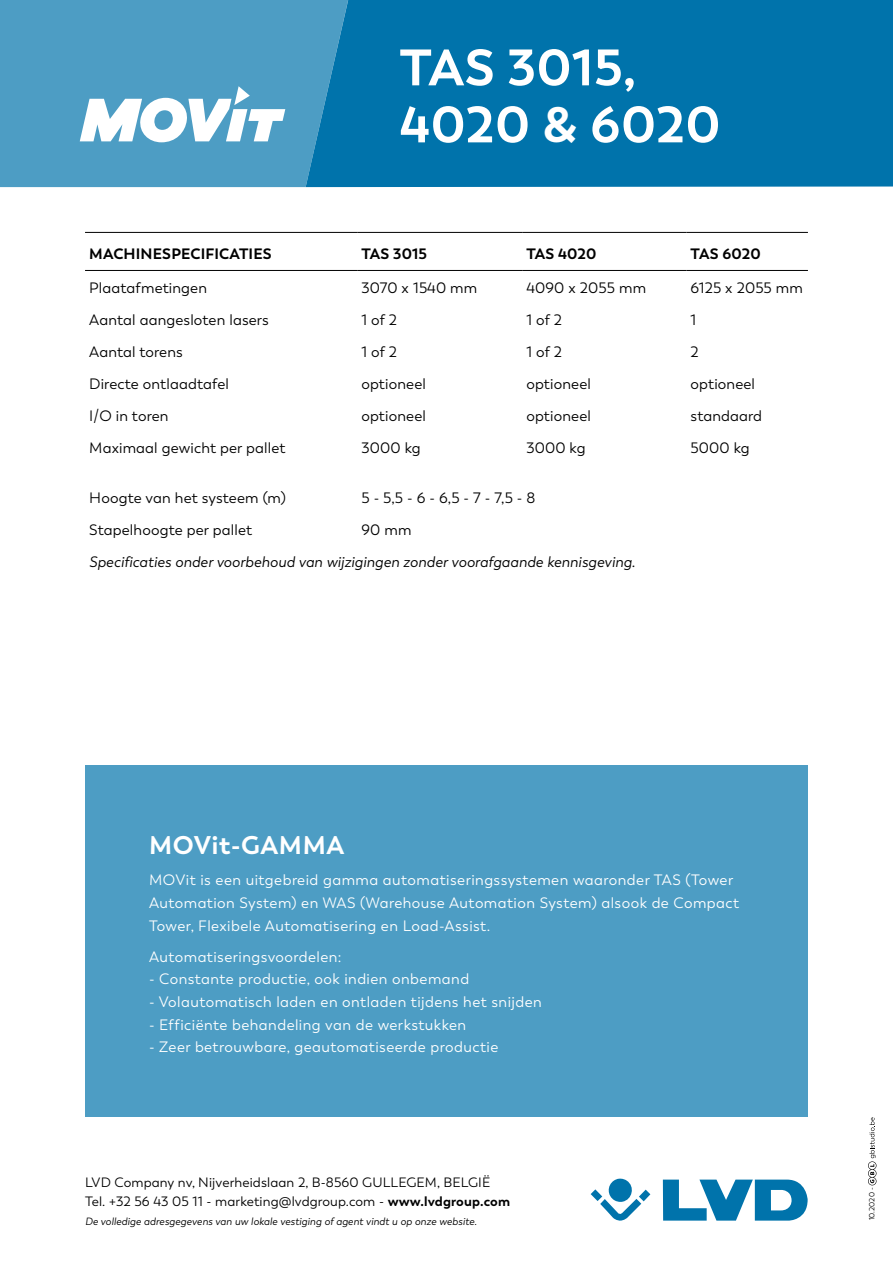
<style>
.page{position:relative;width:893px;height:1263px;background:#fff}
.page>*{position:absolute;margin:0;border:0;box-sizing:border-box;transform-origin:0 0}
.t1{font:700 51px/57px "Trenda";letter-spacing:.01em;color:#fff}
.t2{font:700 25.5px "Trenda";letter-spacing:.025em;color:#fff}
.t3{font:15px/22.6px "Trenda";letter-spacing:.03em;color:#fff}
.t4{font:15px "Trenda";letter-spacing:.01em;color:#000}
.t5{font:italic 15px "Trenda";letter-spacing:.01em;color:#000}
.t6{font:700 15px "Trenda";letter-spacing:.01em;color:#000}
.t7{font:13.5px/19.5px "Trenda";letter-spacing:.01em;color:#000}
.t8{font:italic 10.5px "Trenda";letter-spacing:.01em;color:#000}
.t9{font:7.5px "Trenda";letter-spacing:.01em;color:#000}
.s1{font-size:49.5px}
.s2{font-weight:700}
</style>
<div class="page">
<div style="left:0;top:0;width:306px;height:187px;background:#4d9dc4"></div>
<div style="left:306px;top:0;width:587px;height:187px;background:#0073ab"></div>
<svg style="left:80px;top:86px;width:205px;height:56px"></svg>
<div style="left:85px;top:765px;width:723px;height:352px;background:#4d9dc4"></div>
<svg style="left:663px;top:1179px;width:145px;height:41px"></svg>
<svg style="left:591px;top:1178px;width:59px;height:43px"></svg>
<svg style="left:868px;top:1117px;width:8px;height:68px"></svg>
<hr style="left:85px;top:232px;width:272px;height:1px;background:#000">
<hr style="left:357px;top:232px;width:165px;height:1px;background:#000">
<hr style="left:522px;top:232px;width:164px;height:1px;background:#000">
<hr style="left:686px;top:232px;width:122px;height:1px;background:#000">
<hr style="left:85px;top:270px;width:272px;height:1px;background:#000">
<hr style="left:357px;top:270px;width:165px;height:1px;background:#000">
<hr style="left:522px;top:270px;width:164px;height:1px;background:#000">
<hr style="left:686px;top:270px;width:122px;height:1px;background:#000">
<h1 class="t1" style="left:400px;top:40px;width:322px">TAS 3015,<br>4020 <span class="s1">&amp;</span> 6020</h1>
<p class="t6" style="left:89px;top:244px;width:184px">MACHINESPECIFICATIES</p>
<p class="t6" style="left:361px;top:244px;width:67px">TAS 3015</p>
<p class="t6" style="left:526px;top:244px;width:72px">TAS 4020</p>
<p class="t6" style="left:691px;top:244px;width:72px">TAS 6020</p>
<p class="t4" style="left:89px;top:279px;width:119px">Plaatafmetingen</p>
<p class="t4" style="left:361px;top:279px;width:117px">3070 x 1540 mm</p>
<p class="t4" style="left:526px;top:279px;width:121px">4090 x 2055 mm</p>
<p class="t4" style="left:691px;top:279px;width:114px">6125 x 2055 mm</p>
<p class="t4" style="left:89px;top:311px;width:181px">Aantal aangesloten lasers</p>
<p class="t4" style="left:361px;top:311px;width:37px">1 of 2</p>
<p class="t4" style="left:526px;top:311px;width:37px">1 of 2</p>
<p class="t4" style="left:691px;top:311px;width:7px">1</p>
<p class="t4" style="left:89px;top:343px;width:95px">Aantal torens</p>
<p class="t4" style="left:361px;top:343px;width:37px">1 of 2</p>
<p class="t4" style="left:526px;top:343px;width:37px">1 of 2</p>
<p class="t4" style="left:691px;top:343px;width:10px">2</p>
<p class="t4" style="left:89px;top:375px;width:141px">Directe ontlaadtafel</p>
<p class="t4" style="left:361px;top:375px;width:66px">optioneel</p>
<p class="t4" style="left:526px;top:375px;width:66px">optioneel</p>
<p class="t4" style="left:691px;top:375px;width:66px">optioneel</p>
<p class="t4" style="left:89px;top:407px;width:81px">I/O in toren</p>
<p class="t4" style="left:361px;top:407px;width:66px">optioneel</p>
<p class="t4" style="left:526px;top:407px;width:66px">optioneel</p>
<p class="t4" style="left:691px;top:407px;width:73px">standaard</p>
<p class="t4" style="left:89px;top:439px;width:198px">Maximaal gewicht per pallet</p>
<p class="t4" style="left:361px;top:439px;width:61px">3000 kg</p>
<p class="t4" style="left:526px;top:439px;width:61px">3000 kg</p>
<p class="t4" style="left:691px;top:439px;width:61px">5000 kg</p>
<p class="t4" style="left:89px;top:489px;width:198px">Hoogte van het systeem (m)</p>
<p class="t4" style="left:361px;top:489px;width:175px">5 - 5,5 - 6 - 6,5 - 7 - 7,5 - 8</p>
<p class="t4" style="left:89px;top:521px;width:164px">Stapelhoogte per pallet</p>
<p class="t4" style="left:361px;top:521px;width:52px">90 mm</p>
<p class="t5" style="left:89px;top:553px;width:547px">Specificaties onder voorbehoud van wijzigingen zonder voorafgaande kennisgeving.</p>
<h2 class="t2" style="left:149px;top:829px;width:197px">MOVit-GAMMA</h2>
<p class="t3" style="left:149px;top:869px;width:592px">MOVit is een uitgebreid gamma automatiseringssystemen waaronder TAS (Tower<br>Automation System) en WAS (Warehouse Automation System) alsook de Compact<br>Tower, Flexibele Automatisering en Load-Assist.</p>
<p class="t3" style="left:149px;top:945px;width:194px">Automatiseringsvoordelen:</p>
<p class="t3" style="left:149px;top:968px;width:322px">- Constante productie, ook indien onbemand</p>
<p class="t3" style="left:149px;top:991px;width:394px">- Volautomatisch laden en ontladen tijdens het snijden</p>
<p class="t3" style="left:149px;top:1013px;width:319px">- Efficiënte behandeling van de werkstukken</p>
<p class="t3" style="left:149px;top:1036px;width:351px">- Zeer betrouwbare, geautomatiseerde productie</p>
<p class="t7" style="left:85px;top:1173px;width:427px">LVD Company nv, Nijverheidslaan 2, B-8560 GULLEGEM, BELGIË<br>Tel. +32 56 43 05 11 - marketing@lvdgroup.com - <span class="s2">www.lvdgroup.com</span></p>
<p class="t8" style="left:85px;top:1215px;width:393px">De volledige adresgegevens van uw lokale vestiging of agent vindt u op onze website.</p>
<p class="t9" style="left:867px;top:1220px;width:35px;rotate:-90deg">10.2020 -</p>
</div>
